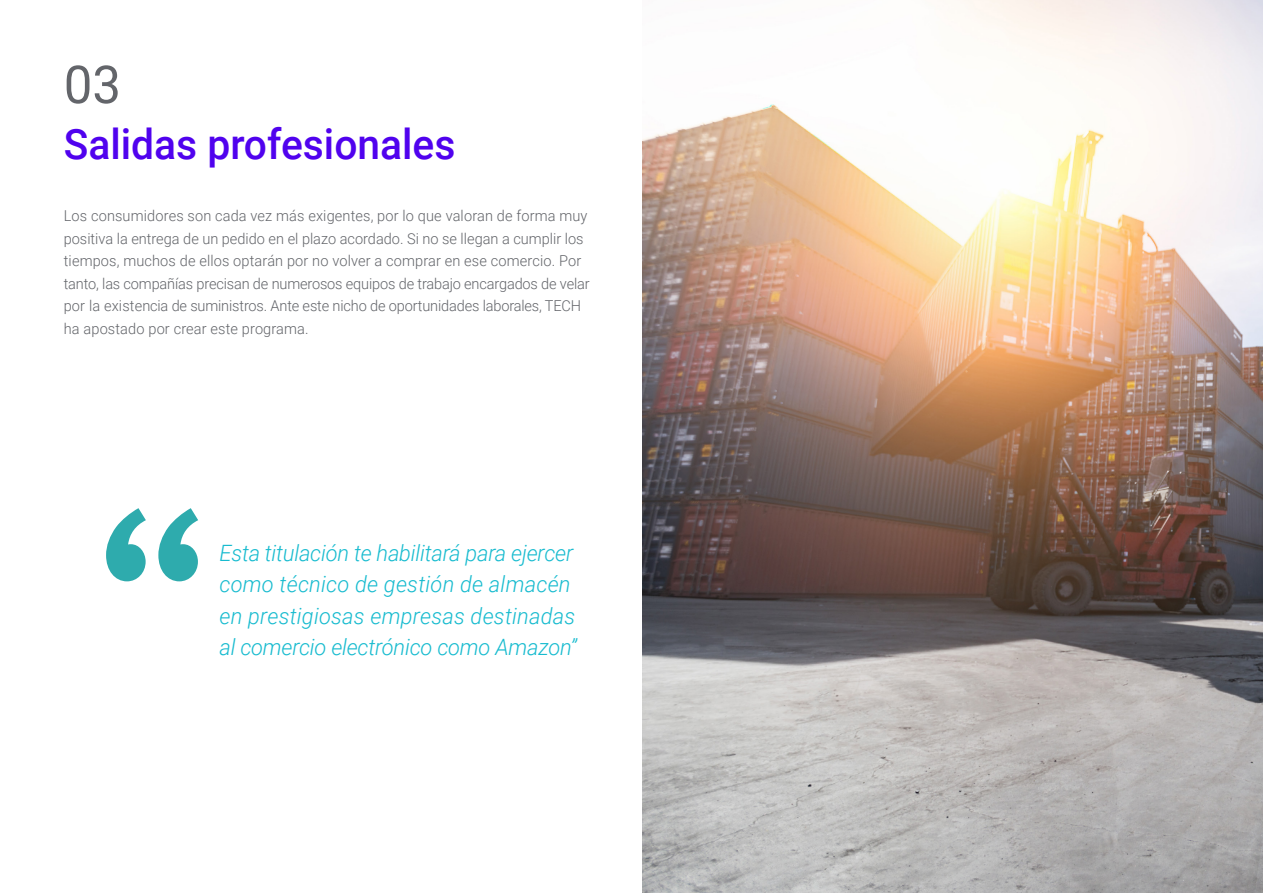
<style>
.page{position:relative;width:1263px;height:893px;background:#fff}
.page>*{position:absolute;margin:0;border:0;box-sizing:border-box;transform-origin:0 0}
.t1{font:52.5px "Roboto";color:#63656a}
.Portadilla{font:500 42px "Roboto";color:#5002ee}
.Destacados{font:italic 300 22.5px/31.5px "Roboto";letter-spacing:-.01em;color:#17bbcf}
.Texto_Simple{font:300 15px/22.5px "Roboto";color:#63656a}
</style>
<div class="page">
<img style="left:642px;top:0;width:621px;height:893px">
<svg style="left:106px;top:508px;width:92px;height:73px"></svg>
<p class="t1" style="left:64px;top:48px;width:59px">03</p>
<p class="Portadilla" style="left:64px;top:115px;width:393px">Salidas profesionales</p>
<p class="Texto_Simple" style="left:64px;top:204px;width:527px">Los consumidores son cada vez más exigentes, por lo que valoran de forma muy positiva la entrega de un pedido en el plazo acordado. Si no se llegan a cumplir los tiempos, muchos de ellos optarán por no volver a comprar en ese comercio. Por tanto, las compañías precisan de numerosos equipos de trabajo encargados de velar por la existencia de suministros. Ante este nicho de oportunidades laborales, TECH ha apostado por crear este programa.</p>
<p class="Destacados" style="left:219px;top:536px;width:359px">Esta titulación te habilitará para ejercer como técnico de gestión de almacén en prestigiosas empresas destinadas al comercio electrónico como Amazon”</p>
</div>
